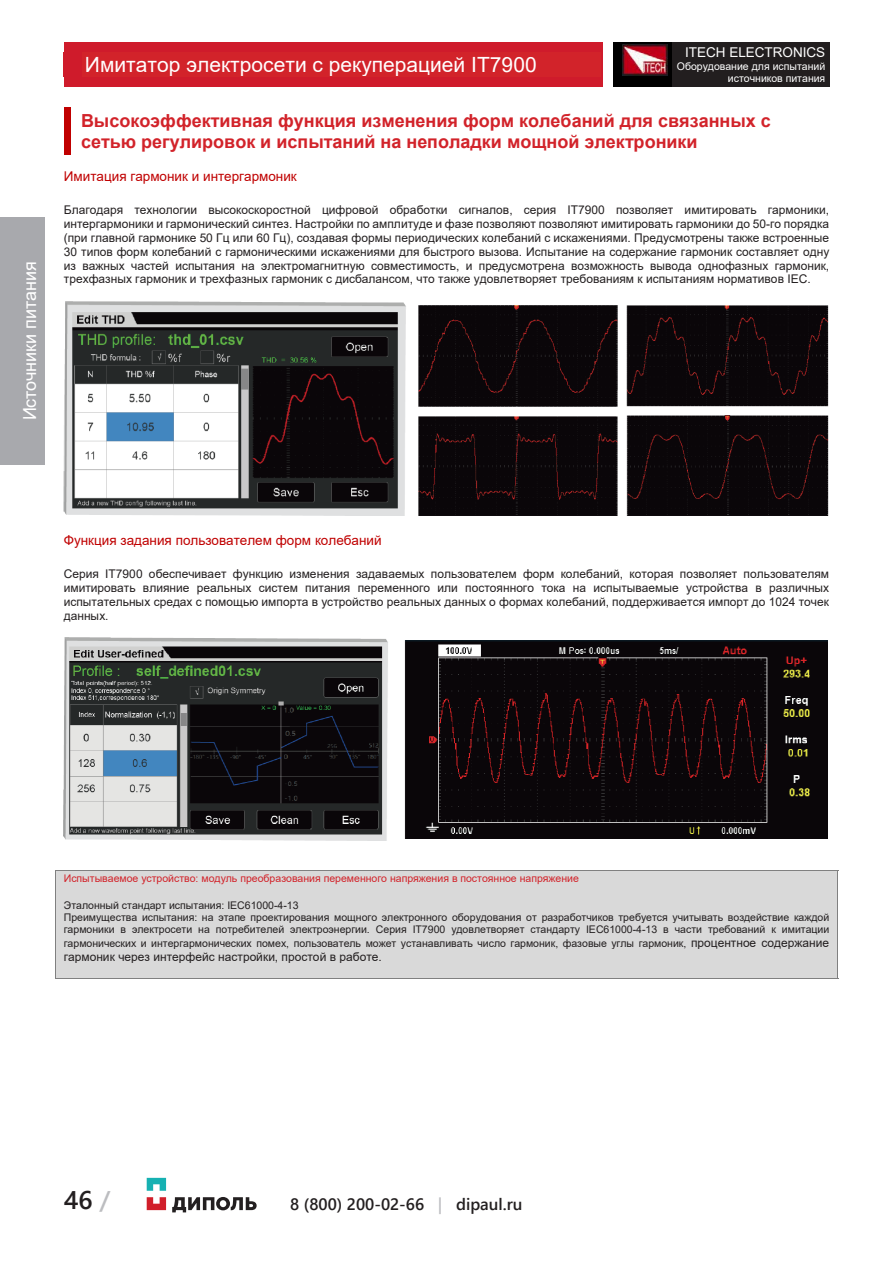
<style>
.page{position:relative;width:893px;height:1263px;background:#fff}
.page>*{position:absolute;margin:0;border:0;box-sizing:border-box;transform-origin:0 0}
.t1{font:600 25.5px "Segoe UI";color:#231f20}
.t2{font:21px "Arial";color:#fff}
.t3{font:700 18px/20.7px "Arial";color:#d2232a}
.t4{font:18px "Arial";color:#fff}
.t5{font:600 16.5px "Segoe UI";color:#231f20}
.t6{font:13.5px "Arial";color:#c00000}
.t7{font:13.5px "Arial";color:#fff}
.t8{font:12px/13.8px "Arial";color:#231f20;text-align:justify}
.t9{font:10.5px/12px "Arial";color:#231f20}
.t10{font:10.5px "Arial";color:#d2232a}
.t11{font:10.5px/12px "Arial";color:#fff;text-align:right}
.s1{font-size:12px}
.s2{color:#bcbdc0}
</style>
<div class="page">
<div style="left:64px;top:43px;width:538px;height:43px;background:#cf1b2b"></div>
<div style="left:83px;top:52px;width:517px;height:24px;background:#d2232a"></div>
<hr style="left:83px;top:76px;width:517px;height:1px;background:#d2232a">
<div style="left:614px;top:43px;width:58px;height:43px;background:#000"></div>
<div style="left:672px;top:45px;width:153px;height:15px;background:#221e1f"></div>
<hr style="left:672px;top:45px;width:156px;height:1px;background:#221e1f">
<div style="left:672px;top:60px;width:153px;height:12px;background:#221e1f"></div>
<div style="left:672px;top:72px;width:153px;height:12px;background:#221e1f"></div>
<svg style="left:827px;top:46px;width:1px;height:38px"></svg>
<hr style="left:672px;top:43px;width:157px;height:2px;background:#221e1f">
<hr style="left:672px;top:84px;width:157px;height:2px;background:#221e1f">
<img style="left:622px;top:45px;width:46px;height:31px">
<div style="left:64px;top:107px;width:7px;height:48px;background:#c00000"></div>
<div style="left:56px;top:871px;width:781px;height:28px;background:#d9d9d9"></div>
<hr style="left:55px;top:870px;width:783px;height:1px;background:#808080">
<div style="left:56px;top:899px;width:781px;height:12px;background:#d9d9d9"></div>
<div style="left:56px;top:911px;width:781px;height:12px;background:#d9d9d9"></div>
<div style="left:56px;top:923px;width:781px;height:13px;background:#d9d9d9"></div>
<div style="left:56px;top:936px;width:781px;height:13px;background:#d9d9d9"></div>
<div style="left:56px;top:949px;width:781px;height:14px;background:#d9d9d9"></div>
<div style="left:56px;top:963px;width:781px;height:15px;background:#d9d9d9"></div>
<hr style="left:55px;top:978px;width:783px;height:1px;background:#808080">
<svg style="left:55px;top:871px;width:1px;height:107px"></svg>
<svg style="left:837px;top:871px;width:1px;height:107px"></svg>
<img style="left:64px;top:301px;width:765px;height:215px">
<img style="left:64px;top:637px;width:764px;height:204px">
<svg style="left:147px;top:1178px;width:19px;height:13px"></svg>
<svg style="left:147px;top:1197px;width:19px;height:13px"></svg>
<svg style="left:172px;top:1197px;width:85px;height:15px"></svg>
<div style="left:0;top:217px;width:45px;height:248px;background:#a8a9ad"></div>
<h3 class="t4" style="left:17px;top:420px;width:161px;rotate:-90deg">Источники питания</h3>
<p class="t7" style="left:685px;top:43px;width:142px">ITECH ELECTRONICS</p>
<p class="t11" style="left:677px;top:60px;width:150px">Оборудование для испытаний источников питания</p>
<h3 class="t3" style="left:81px;top:110px;width:691px">Высокоэффективная функция изменения форм колебаний для связанных с сетью регулировок и испытаний на неполадки мощной электроники</h3>
<p class="t6" style="left:64px;top:167px;width:234px">Имитация гармоник и интергармоник</p>
<p class="t8" style="left:64px;top:203px;width:767px">Благодаря технологии высокоскоростной цифровой обработки сигналов, серия IT7900 позволяет имитировать гармоники, интергармоники и гармонический синтез. Настройки по амплитуде и фазе позволяют позволяют имитировать гармоники до 50-го порядка (при главной гармонике 50 Гц или 60 Гц), создавая формы периодических колебаний с искажениями. Предусмотрены также встроенные 30 типов форм колебаний с гармоническими искажениями для быстрого вызова. Испытание на содержание гармоник составляет одну из важных частей испытания на электромагнитную совместимость, и предусмотрена возможность вывода однофазных гармоник, трехфазных гармоник и трехфазных гармоник с дисбалансом, что также удовлетворяет требованиям к испытаниям нормативов IEC.</p>
<h2 class="t2" style="left:85px;top:50px;width:453px">Имитатор электросети с рекуперацией IT7900</h2>
<p class="t6" style="left:64px;top:530px;width:319px">Функция задания пользователем форм колебаний</p>
<p class="t8" style="left:64px;top:567px;width:767px">Серия IT7900 обеспечивает функцию изменения задаваемых пользователем форм колебаний, которая позволяет пользователям имитировать влияние реальных систем питания переменного или постоянного тока на испытываемые устройства в различных испытательных средах с помощью импорта в устройство реальных данных о формах колебаний, поддерживается импорт до 1024 точек данных.</p>
<p class="t10" style="left:64px;top:871px;width:517px">Испытываемое устройство: модуль преобразования переменного напряжения в постоянное напряжение</p>
<p class="t9" style="left:64px;top:899px;width:767px">Эталонный стандарт испытания: IEC61000-4-13<br>Преимущества испытания: на этапе проектирования мощного электронного оборудования от разработчиков требуется учитывать воздействие каждой гармоники в электросети на потребителей электроэнергии. Серия IT7900 удовлетворяет стандарту IEC61000-4-13 в части требований к имитации</p>
<p class="t9" style="left:64px;top:937px;width:767px">гармонических и интергармонических помех, пользователь может устанавливать число гармоник, фазовые углы гармоник, <span class="s1">процентное содержание</span></p>
<p class="t8" style="left:64px;top:949px;width:319px">гармоник через интерфейс настройки, простой в работе.</p>
<h1 class="t1" style="left:64px;top:1176px;width:48px">46 <span class="s2">/</span></h1>
<h3 class="t5" style="left:290px;top:1188px;width:234px">8 (800) 200-02-66 <span class="s2">|</span> dipaul.ru</h3>
</div>
